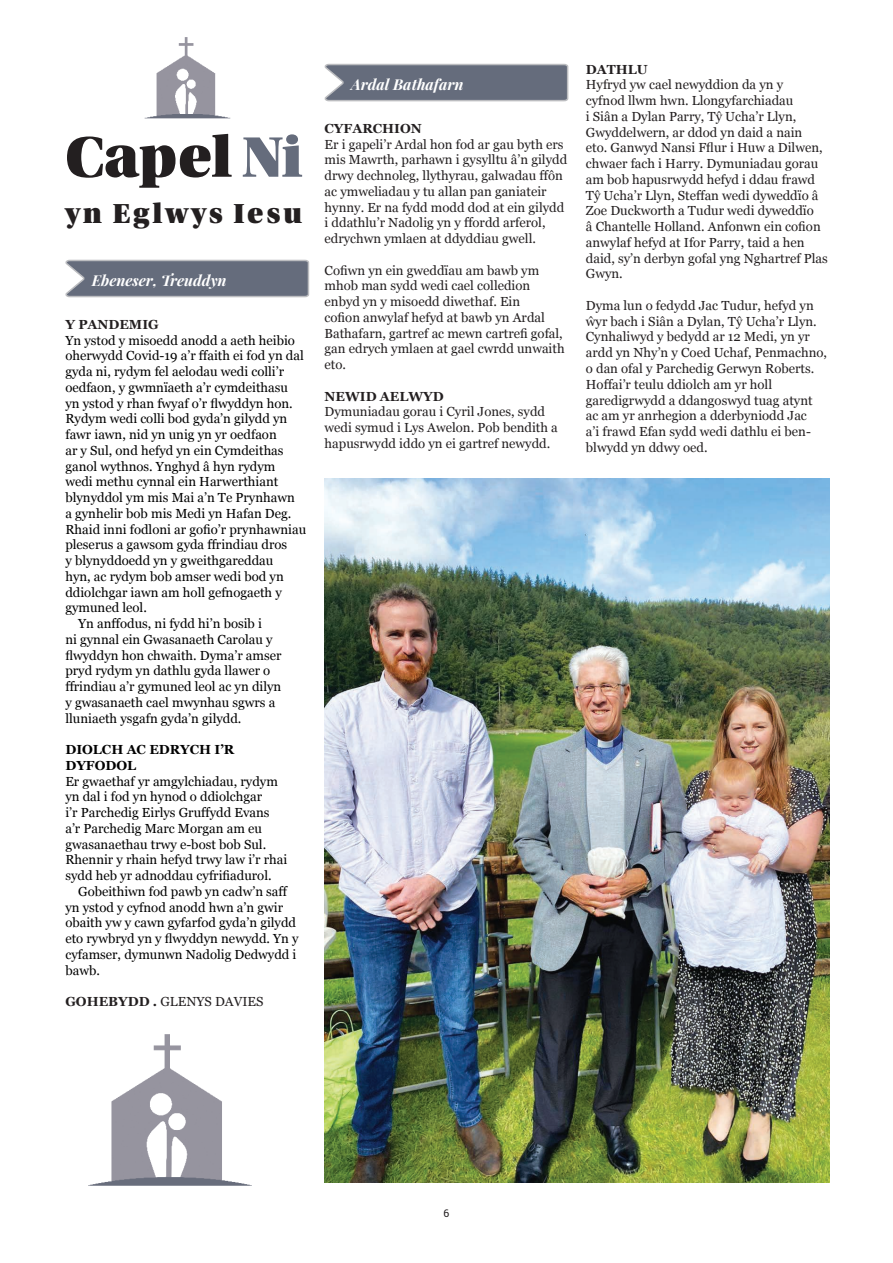
<style>
.page{position:relative;width:893px;height:1263px;background:#fff}
.page>*{position:absolute;margin:0;border:0;box-sizing:border-box;transform-origin:0 0}
.t1{font:60.45px "Utopia Std Black Headline";letter-spacing:-.005em;color:#231f20}
.t2{font:29.1px "Utopia Std Black Headline";letter-spacing:.105em;color:#231f20}
.t3{font:italic 700 15px "Playfair Display";color:#fff}
.t4{font:13.2px/15.8px "Georgia";color:#231f20}
.t5{font:13.2px/15.8px "Georgia";color:#000}
.t6{font:700 13.2px "Georgia";color:#231f20}
.t7{font:700 13.2px/15.8px "Georgia";color:#000}
.t8{font:10.5px "Roboto Slab";color:#231f20}
.s1{color:#656c7c}
.s2{font-weight:700}
</style>
<div class="page">
<img style="left:144px;top:37px;width:87px;height:82px">
<svg style="left:324px;top:63px;width:245px;height:39px;background:#777d8b"></svg>
<img style="left:88px;top:1034px;width:164px;height:152px">
<img style="left:325px;top:479px;width:504px;height:704px">
<svg style="left:65px;top:259px;width:245px;height:39px;background:#777d8b"></svg>
<h1 class="t1" style="left:66px;top:125px;width:238px">Capel <span class="s1">Ni</span></h1>
<h2 class="t2" style="left:66px;top:199px;width:238px">yn Eglwys Iesu</h2>
<p class="t3" style="left:92px;top:270px;width:136px">Ebeneser, Treuddyn</p>
<p class="t6" style="left:65px;top:314px;width:95px">Y PANDEMIG</p>
<p class="t5" style="left:65px;top:332px;width:231px">Yn ystod y misoedd anodd a aeth heibio</p>
<p class="t5" style="left:65px;top:347px;width:240px">oherwydd Covid-19 a’r ffaith ei fod yn dal</p>
<p class="t5" style="left:65px;top:363px;width:220px">gyda ni, rydym fel aelodau wedi colli’r</p>
<p class="t5" style="left:65px;top:379px;width:224px">oedfaon, y gwmnïaeth a’r cymdeithasu</p>
<p class="t5" style="left:65px;top:395px;width:229px">yn ystod y rhan fwyaf o’r flwyddyn hon.</p>
<p class="t5" style="left:65px;top:410px;width:223px">Rydym wedi colli bod gyda’n gilydd yn</p>
<p class="t5" style="left:65px;top:426px;width:213px">fawr iawn, nid yn unig yn yr oedfaon</p>
<p class="t5" style="left:65px;top:442px;width:220px">ar y Sul, ond hefyd yn ein Cymdeithas</p>
<p class="t5" style="left:65px;top:458px;width:212px">ganol wythnos. Ynghyd â hyn rydym</p>
<p class="t5" style="left:65px;top:473px;width:214px">wedi methu cynnal ein Harwerthiant</p>
<p class="t5" style="left:65px;top:489px;width:231px">blynyddol ym mis Mai a’n Te Prynhawn</p>
<p class="t5" style="left:65px;top:505px;width:227px">a gynhelir bob mis Medi yn Hafan Deg.</p>
<p class="t5" style="left:65px;top:521px;width:242px">Rhaid inni fodloni ar gofio’r prynhawniau</p>
<p class="t5" style="left:65px;top:536px;width:223px">pleserus a gawsom gyda ffrindiau dros</p>
<p class="t5" style="left:65px;top:552px;width:210px">y blynyddoedd yn y gweithgareddau</p>
<p class="t5" style="left:65px;top:568px;width:220px">hyn, ac rydym bob amser wedi bod yn</p>
<p class="t5" style="left:65px;top:584px;width:218px">ddiolchgar iawn am holl gefnogaeth y</p>
<p class="t5" style="left:65px;top:599px;width:83px">gymuned leol.</p>
<p class="t5" style="left:78px;top:615px;width:185px">Yn anffodus, ni fydd hi’n bosib i</p>
<p class="t5" style="left:65px;top:631px;width:209px">ni gynnal ein Gwasanaeth Carolau y</p>
<p class="t5" style="left:65px;top:647px;width:218px">flwyddyn hon chwaith. Dyma’r amser</p>
<p class="t5" style="left:65px;top:662px;width:206px">pryd rydym yn dathlu gyda llawer o</p>
<p class="t5" style="left:65px;top:678px;width:217px">ffrindiau a’r gymuned leol ac yn dilyn</p>
<p class="t5" style="left:65px;top:694px;width:212px">y gwasanaeth cael mwynhau sgwrs a</p>
<p class="t5" style="left:65px;top:710px;width:178px">lluniaeth ysgafn gyda’n gilydd.</p>
<p class="t7" style="left:65px;top:741px;width:170px">DIOLCH AC EDRYCH I’R<br>DYFODOL</p>
<p class="t5" style="left:65px;top:773px;width:223px">Er gwaethaf yr amgylchiadau, rydym yn dal i fod yn hynod o ddiolchgar<br>i’r Parchedig Eirlys Gruffydd Evans a’r Parchedig Marc Morgan am eu gwasanaethau trwy e-bost bob Sul.<br>Rhennir y rhain hefyd trwy law i’r rhai sydd heb yr adnoddau cyfrifiadurol.</p>
<p class="t5" style="left:65px;top:883px;width:235px;text-indent:13px">Gobeithiwn fod pawb yn cadw’n saff yn ystod y cyfnod anodd hwn a’n gwir obaith yw y cawn gyfarfod gyda’n gilydd eto rywbryd yn y flwyddyn newydd. Yn y cyfamser, dymunwn Nadolig Dedwydd i bawb.</p>
<p class="t4" style="left:65px;top:993px;width:200px"><span class="s2">GOHEBYDD .</span> GLENYS DAVIES</p>
<p class="t3" style="left:351px;top:74px;width:114px">Ardal Bathafarn</p>
<p class="t6" style="left:325px;top:118px;width:99px">CYFARCHION</p>
<p class="t4" style="left:325px;top:136px;width:244px">Er i gapeli’r Ardal hon fod ar gau byth ers mis Mawrth, parhawn i gysylltu â’n gilydd drwy dechnoleg, llythyrau, galwadau ffôn ac ymweliadau y tu allan pan ganiateir hynny. Er na fydd modd dod at ein gilydd i ddathlu’r Nadolig yn y ffordd arferol, edrychwn ymlaen at ddyddiau gwell.</p>
<p class="t4" style="left:325px;top:262px;width:242px">Cofiwn yn ein gweddïau am bawb ym mhob man sydd wedi cael colledion enbyd yn y misoedd diwethaf. Ein<br>cofion anwylaf hefyd at bawb yn Ardal<br>Bathafarn, gartref ac mewn cartrefi gofal, gan edrych ymlaen at gael cwrdd unwaith eto.</p>
<p class="t6" style="left:325px;top:386px;width:121px">NEWID AELWYD</p>
<p class="t4" style="left:325px;top:403px;width:235px">Dymuniadau gorau i Cyril Jones, sydd wedi symud i Lys Awelon. Pob bendith a hapusrwydd iddo yn ei gartref newydd.</p>
<p class="t6" style="left:586px;top:59px;width:63px">DATHLU</p>
<p class="t4" style="left:586px;top:76px;width:243px">Hyfryd yw cael newyddion da yn y<br>cyfnod llwm hwn. Llongyfarchiadau<br>i Siân a Dylan Parry, Tŷ Ucha’r Llyn, Gwyddelwern, ar ddod yn daid a nain<br>eto. Ganwyd Nansi Fflur i Huw a Dilwen, chwaer fach i Harry. Dymuniadau gorau am bob hapusrwydd hefyd i ddau frawd Tŷ Ucha’r Llyn, Steffan wedi dyweddïo â Zoe Duckworth a Tudur wedi dyweddïo<br>â Chantelle Holland. Anfonwn ein cofion anwylaf hefyd at Ifor Parry, taid a hen daid, sy’n derbyn gofal yng Nghartref Plas Gwyn.</p>
<p class="t4" style="left:586px;top:297px;width:243px">Dyma lun o fedydd Jac Tudur, hefyd yn ŵyr bach i Siân a Dylan, Tŷ Ucha’r Llyn.<br>Cynhaliwyd y bedydd ar 12 Medi, yn yr ardd yn Nhy’n y Coed Uchaf, Penmachno, o dan ofal y Parchedig Gerwyn Roberts.<br>Hoffai’r teulu ddiolch am yr holl garedigrwydd a ddangoswyd tuag atynt ac am yr anrhegion a dderbyniodd Jac<br>a’i frawd Efan sydd wedi dathlu ei ben&shy;blwydd yn ddwy oed.</p>
<p class="t8" style="left:444px;top:1205px;width:7px">6</p>
</div>
